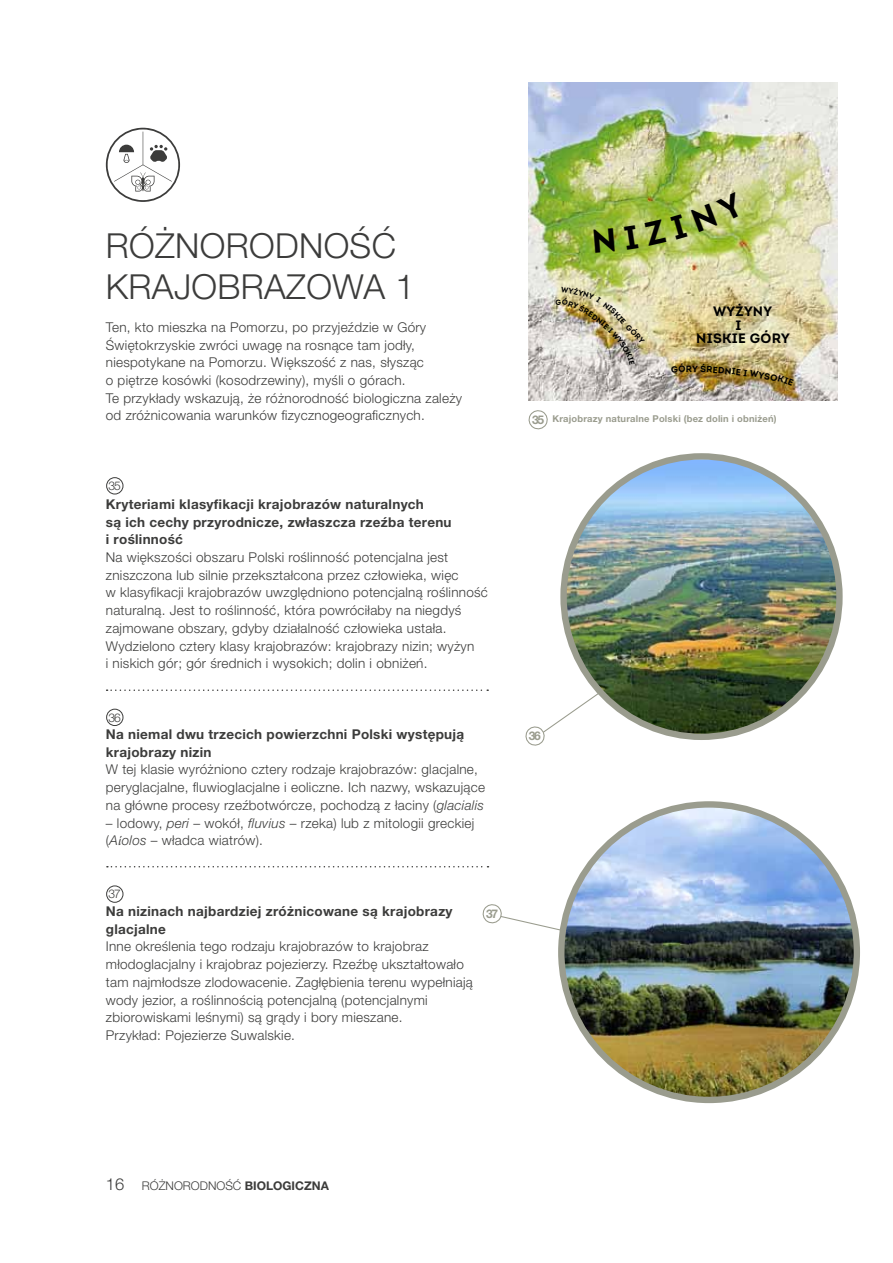
<style>
.page{position:relative;width:893px;height:1263px;background:#fff}
.page>*{position:absolute;margin:0;border:0;box-sizing:border-box;transform-origin:0 0}
.t1{font:300 34.5px "Helvetica Neue LT Pro";letter-spacing:.01em;color:#3c3c3b}
.t2{font:700 13.65px/14.4px "Intro";letter-spacing:.02em;color:#000}
.t3{font:300 13.5px/17.7px "Helvetica Neue LT Pro";letter-spacing:.02em;color:#3c3c3b}
.t4{font:700 13.5px/17.7px "Helvetica Neue LT Pro";letter-spacing:.02em;color:#3c3c3b}
.t5{font:300 12px "Helvetica Neue LT Pro";letter-spacing:-.05em;color:#3c3c3b}
.t6{font:700 12px "Helvetica Neue LT Pro";color:#3c3c3b}
.t7{font:700 12px "Helvetica Neue LT Pro";color:#9a9c8e}
.t8{font:700 9.45px "Helvetica Neue LT Pro";letter-spacing:.02em;color:#9a9c8e}
.t9{font:700 9px "Intro";color:#000}
.s1{font-style:italic}
.s2{font-family:"Minion Pro";font-weight:400;font-style:italic}
.s3{font-size:12px}
.s4{font-size:16.5px}
.s5{font-weight:300}
</style>
<div class="page">
<svg style="left:106px;top:128px;width:74px;height:74px"></svg>
<svg style="left:107px;top:689px;width:381px;height:2px"></svg>
<svg style="left:107px;top:866px;width:381px;height:1px"></svg>
<div style="left:106px;top:477px;width:17px;height:17px;border:1px solid #3c3c3b;border-radius:50%"></div>
<div style="left:106px;top:709px;width:17px;height:17px;border:1px solid #3c3c3b;border-radius:50%"></div>
<div style="left:106px;top:885px;width:17px;height:18px;border:1px solid #3c3c3b;border-radius:50%"></div>
<img style="left:561px;top:804px;width:296px;height:296px;border-radius:148px">
<img style="left:564px;top:460px;width:275px;height:275px">
<div style="left:560px;top:453px;width:283px;height:287px;border:6px solid #9a9c8e;border-radius:50%"></div>
<svg style="left:525px;top:691px;width:76px;height:55px"></svg>
<svg style="left:482px;top:904px;width:81px;height:27px"></svg>
<img style="left:529px;top:82px;width:309px;height:318px">
<svg style="left:528px;top:410px;width:20px;height:20px"></svg>
<svg style="left:671px;top:363px;width:14px;height:10px"></svg>
<img style="left:692px;top:364px;width:102px;height:22px">
<img style="left:556px;top:287px;width:89px;height:78px">
<svg style="left:594px;top:228px;width:21px;height:25px"></svg>
<img style="left:624px;top:192px;width:121px;height:57px">
<h1 class="t1" style="left:106px;top:224px;width:95px">Różnorodno</h1>
<h1 class="t1" style="left:350px;top:224px;width:48px">ść</h1>
<h1 class="t1" style="left:106px;top:266px;width:25px">krajobrazowa</h1>
<h1 class="t1" style="left:395px;top:266px;width:21px">1</h1>
<p class="t3" style="left:106px;top:318px;width:358px">Ten, kto mieszka na Pomorzu, po przyjeździe w Góry Świętokrzyskie zwróci uwagę na rosnące tam jodły, niespotykane na Pomorzu. Większość z nas, słysząc<br>o piętrze kosówki (kosodrzewiny), myśli o górach.<br>Te przykłady wskazują, że różnorodność biologiczna zależy od zróżnicowania warunków fizycznogeograficznych.</p>
<p class="t5" style="left:109px;top:478px;width:14px">35</p>
<p class="t4" style="left:106px;top:495px;width:347px">Kryteriami klasyfikacji krajobrazów naturalnych<br>są ich cechy przyrodnicze, zwłaszcza rzeźba terenu i roślinność</p>
<p class="t3" style="left:106px;top:548px;width:384px">Na większości obszaru Polski roślinność potencjalna jest zniszczona lub silnie przekształcona przez człowieka, więc<br>w klasyfikacji krajobrazów uwzględniono potencjalną roślinność naturalną. Jest to roślinność, która powróciłaby na niegdyś zajmowane obszary, gdyby działalność człowieka ustała.<br>Wydzielono cztery klasy krajobrazów: krajobrazy nizin; wyżyn<br>i niskich gór; gór średnich i wysokich; dolin i obniżeń.</p>
<p class="t5" style="left:109px;top:710px;width:14px">36</p>
<p class="t4" style="left:106px;top:725px;width:360px">Na niemal dwu trzecich powierzchni Polski występują krajobrazy nizin</p>
<p class="t3" style="left:106px;top:760px;width:381px">W tej klasie wyróżniono cztery rodzaje krajobrazów: glacjalne, peryglacjalne, fluwioglacjalne i eoliczne. Ich nazwy, wskazujące na główne procesy rzeźbotwórcze, pochodzą z łaciny (<span class="s1">glacialis</span></p>
<p class="t3" style="left:106px;top:813px;width:370px">– lodowy, <span class="s1">peri</span> – wokół, <span class="s1">fluvius</span> – rzeka) lub z mitologii greckiej (<span class="s1">A</span><span class="s2">ί</span><span class="s1">olos</span> – władca wiatrów).</p>
<p class="t5" style="left:109px;top:887px;width:14px">37</p>
<p class="t4" style="left:106px;top:902px;width:348px">Na nizinach najbardziej zróżnicowane są krajobrazy glacjalne</p>
<p class="t3" style="left:106px;top:937px;width:368px">Inne określenia tego rodzaju krajobrazów to krajobraz młodoglacjalny i krajobraz pojezierzy. Rzeźbę ukształtowało tam najmłodsze zlodowacenie. Zagłębienia terenu wypełniają wody jezior, a roślinnością potencjalną (potencjalnymi zbiorowiskami leśnymi) są grądy i bory mieszane.<br>Przykład: Pojezierze Suwalskie.</p>
<p class="t7" style="left:486px;top:906px;width:14px">37</p>
<p class="t2" style="left:735px;top:304px;width:38px;text-indent:-22px">WYŻYNY<br>I</p>
<p class="t2" style="left:696px;top:331px;width:95px">NISKIE GÓRY</p>
<p class="t9" style="left:686px;top:363px;width:8px">R</p>
<p class="t8" style="left:532px;top:413px;width:246px"><span class="s3">35</span> Krajobrazy naturalne Polski (bez dolin i obniżeń)</p>
<p class="t7" style="left:529px;top:728px;width:14px">36</p>
<p class="t5" style="left:106px;top:1178px;width:70px"><span class="s4">16</span> Różnorodno</p>
<p class="t6" style="left:225px;top:1178px;width:36px"><span class="s5">ść</span> biologic</p>
<p class="t6" style="left:304px;top:1178px;width:26px">zna</p>
</div>
